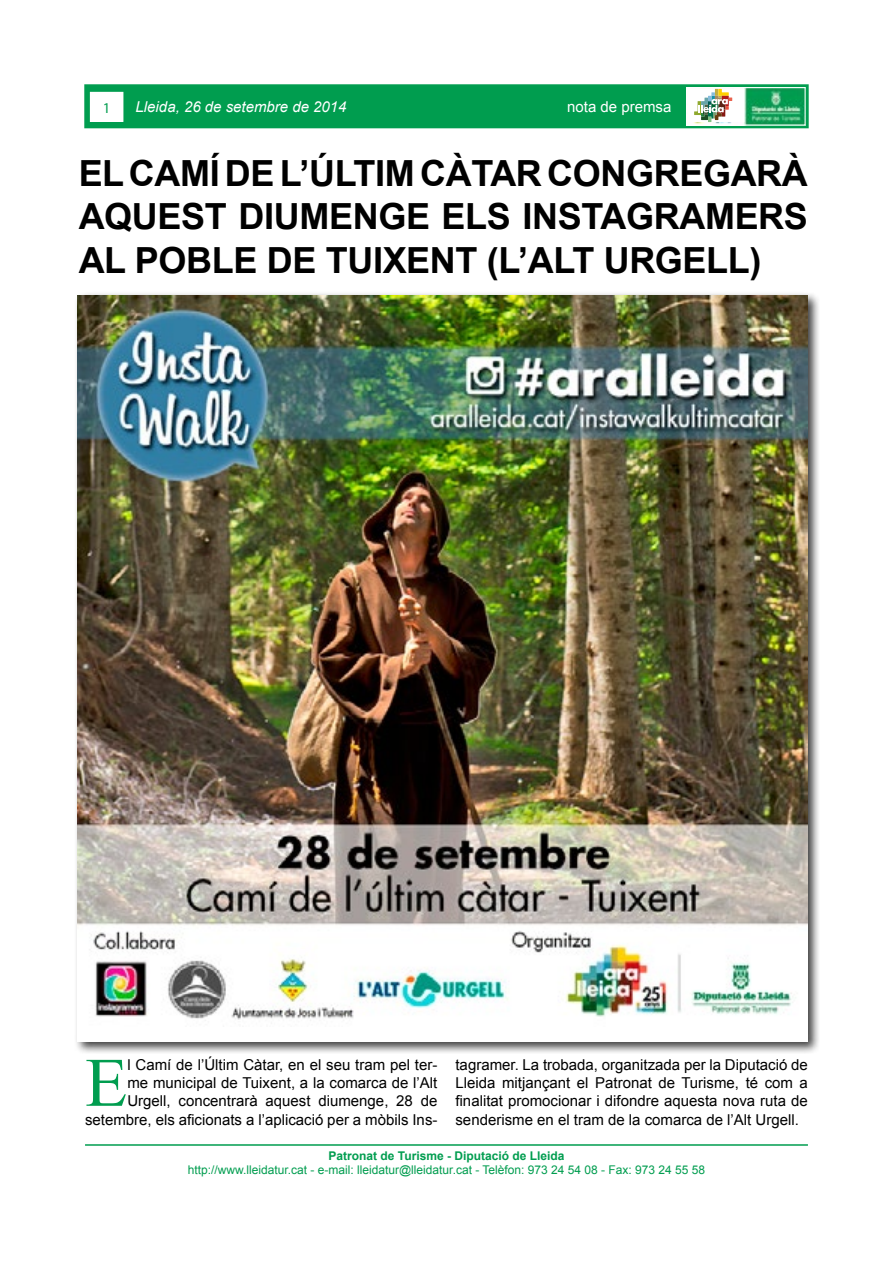
<style>
.page{position:relative;width:893px;height:1263px;background:#fff}
.page>*{position:absolute;margin:0;border:0;box-sizing:border-box;transform-origin:0 0}
.t1{font:69.3px "Times New Roman";color:#009d4f}
.t2{font:700 36px/43.2px "Arial";letter-spacing:-.01em;color:#000;text-align:justify}
.t3{font:15px/18.3px "Arial";color:#000;text-align:right}
.t4{font:italic 15px "Arial";color:#fff}
.t5{font:15px "Arial";color:#fff}
.t6{font:15px "Myriad Pro";color:#009d4f}
.t7{font:12px "Arial";color:#009d4f}
.t8{font:700 12px "Arial";color:#009d4f}
</style>
<div class="page">
<div style="left:84px;top:84px;width:725px;height:44px;background:#009d4f;border:2px solid #009d4f"></div>
<div style="left:90px;top:92px;width:33px;height:29px;background:#fff"></div>
<div style="left:90px;top:92px;width:33px;height:30px;border:1px solid #fff"></div>
<img style="left:688px;top:89px;width:115px;height:34px">
<div style="left:686px;top:87px;width:119px;height:38px;border:1px solid #fff"></div>
<hr style="left:85px;top:1144px;width:723px;height:2px;background:#009d4f">
<div style="left:688px;top:89px;width:56px;height:33px;background:#fff"></div>
<svg style="left:694px;top:89px;width:38px;height:33px"></svg>
<div style="left:74px;top:292px;width:746px;height:762px;background:#000;opacity:.75"></div>
<div style="left:78px;top:296px;width:730px;height:746px;background:#fff"></div>
<img style="left:78px;top:296px;width:730px;height:725px">
<p class="t6" style="left:103px;top:98px;width:9px">1</p>
<p class="t4" style="left:136px;top:97px;width:212px">Lleida, 26 de setembre de 2014</p>
<p class="t5" style="left:567px;top:97px;width:106px">nota de premsa</p>
<h2 class="t2" style="left:79px;top:153px;width:731px">EL CAMÍ DE L’ÚLTIM CÀTAR CONGREGARÀ AQUEST DIUMENGE ELS INSTAGRAMERS AL POBLE DE TUIXENT (L’ALT URGELL)</h2>
<p class="t3" style="left:85px;top:1055px;width:354px">l Camí de l’Últim Càtar, en el seu tram pel ter-<br>me municipal de Tuixent, a la comarca de l’Alt Urgell, concentrarà aquest diumenge, 28 de setembre, els aficionats a l’aplicació per a mòbils Ins-</p>
<p class="t3" style="left:455px;top:1055px;width:354px;text-align:justify">tagramer. La trobada, organitzada per la Diputació de Lleida mitjançant el Patronat de Turisme, té com a finalitat promocionar i difondre aquesta nova ruta de senderisme en el tram de la comarca de l’Alt Urgell.</p>
<h1 class="t1" style="left:85px;top:1036px;width:44px">E</h1>
<p class="t8" style="left:329px;top:1147px;width:237px">Patronat de Turisme - Diputació de Lleida</p>
<p class="t7" style="left:188px;top:1162px;width:519px">http://www.lleidatur.cat - e-mail: lleidatur@lleidatur.cat - Telèfon: 973 24 54 08 - Fax: 973 24 55 58</p>
</div>
